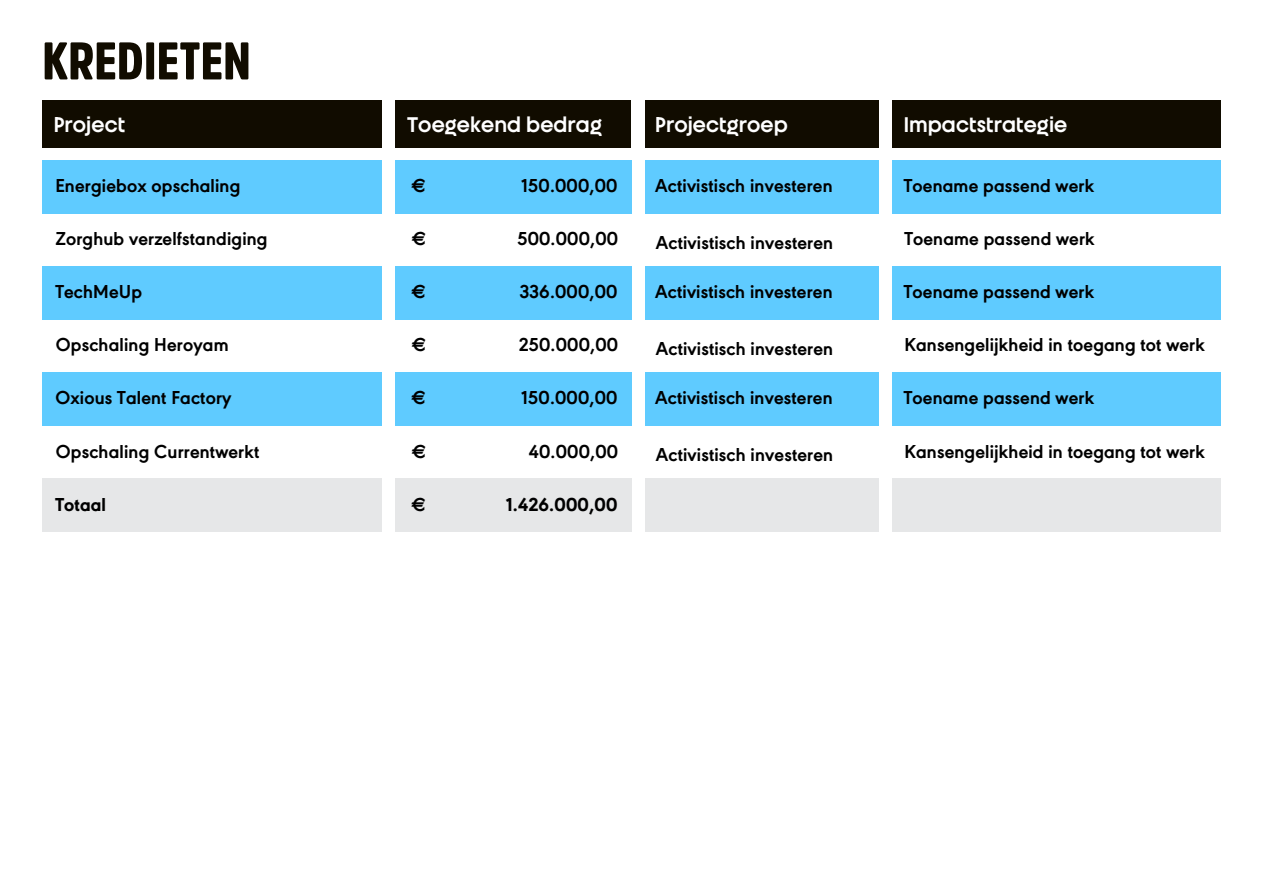
<style>
.page{position:relative;width:1263px;height:893px;background:#fff}
.page>*{position:absolute;margin:0;border:0;box-sizing:border-box;transform-origin:0 0}
.t1{font:900 52.5px "Amsi Pro Cond";letter-spacing:.005em;color:#110c00}
.t2{font:500 21.15px "Unigeo 32 Variable";letter-spacing:.005em;color:#fff}
.t3{font:700 19.5px "URW Geometric";letter-spacing:.01em;color:#000}
.t4{font:800 19.5px "URW Geometric";letter-spacing:.01em;color:#000}
</style>
<div class="page">
<div style="left:42px;top:100px;width:340px;height:47px;background:#110c00"></div>
<div style="left:892px;top:100px;width:328px;height:47px;background:#110c00"></div>
<div style="left:395px;top:100px;width:236px;height:47px;background:#110c00"></div>
<div style="left:644px;top:100px;width:235px;height:47px;background:#110c00"></div>
<div style="left:42px;top:160px;width:1178px;height:53px;background:#5fcbff"></div>
<div style="left:42px;top:266px;width:1178px;height:53px;background:#5fcbff"></div>
<div style="left:42px;top:373px;width:1178px;height:53px;background:#5fcbff"></div>
<div style="left:42px;top:479px;width:1178px;height:53px;background:#e6e7e8"></div>
<div style="left:382px;top:86px;width:13px;height:476px;background:#fff"></div>
<div style="left:632px;top:86px;width:13px;height:476px;background:#fff"></div>
<div style="left:879px;top:86px;width:13px;height:476px;background:#fff"></div>
<h1 class="t1" style="left:42px;top:25px;width:210px">KREDIETEN</h1>
<p class="t2" style="left:54px;top:109px;width:73px">Project</p>
<p class="t2" style="left:407px;top:109px;width:196px">Toegekend bedrag</p>
<p class="t2" style="left:655px;top:109px;width:134px">Projectgroep</p>
<p class="t2" style="left:904px;top:109px;width:165px">Impactstrategie</p>
<p class="t3" style="left:55px;top:171px;width:186px">Energiebox opschaling</p>
<p class="t3" style="left:410px;top:171px;width:17px">€</p>
<p class="t3" style="left:521px;top:171px;width:98px">150.000,00</p>
<p class="t3" style="left:655px;top:171px;width:179px">Activistisch investeren</p>
<p class="t3" style="left:904px;top:171px;width:192px">Toename passend werk</p>
<p class="t3" style="left:56px;top:224px;width:213px">Zorghub verzelfstandiging</p>
<p class="t3" style="left:411px;top:224px;width:17px">€</p>
<p class="t3" style="left:517px;top:224px;width:103px">500.000,00</p>
<p class="t3" style="left:904px;top:224px;width:192px">Toename passend werk</p>
<p class="t3" style="left:656px;top:227px;width:179px">Activistisch investeren</p>
<p class="t3" style="left:55px;top:277px;width:88px">TechMeUp</p>
<p class="t3" style="left:410px;top:277px;width:17px">€</p>
<p class="t3" style="left:520px;top:277px;width:99px">336.000,00</p>
<p class="t3" style="left:655px;top:277px;width:179px">Activistisch investeren</p>
<p class="t3" style="left:904px;top:277px;width:192px">Toename passend werk</p>
<p class="t3" style="left:56px;top:330px;width:174px">Opschaling Heroyam</p>
<p class="t3" style="left:411px;top:330px;width:17px">€</p>
<p class="t3" style="left:519px;top:330px;width:101px">250.000,00</p>
<p class="t3" style="left:904px;top:330px;width:302px">Kansengelijkheid in toegang tot werk</p>
<p class="t3" style="left:656px;top:334px;width:179px">Activistisch investeren</p>
<p class="t3" style="left:55px;top:383px;width:178px">Oxious Talent Factory</p>
<p class="t3" style="left:410px;top:383px;width:17px">€</p>
<p class="t3" style="left:521px;top:383px;width:98px">150.000,00</p>
<p class="t3" style="left:655px;top:383px;width:179px">Activistisch investeren</p>
<p class="t3" style="left:904px;top:383px;width:192px">Toename passend werk</p>
<p class="t3" style="left:56px;top:436px;width:205px">Opschaling Currentwerkt</p>
<p class="t3" style="left:411px;top:436px;width:17px">€</p>
<p class="t3" style="left:529px;top:436px;width:91px">40.000,00</p>
<p class="t3" style="left:904px;top:436px;width:302px">Kansengelijkheid in toegang tot werk</p>
<p class="t3" style="left:656px;top:440px;width:179px">Activistisch investeren</p>
<p class="t4" style="left:55px;top:490px;width:52px">Totaal</p>
<p class="t3" style="left:410px;top:489px;width:17px">€</p>
<p class="t4" style="left:506px;top:490px;width:113px">1.426.000,00</p>
</div>
